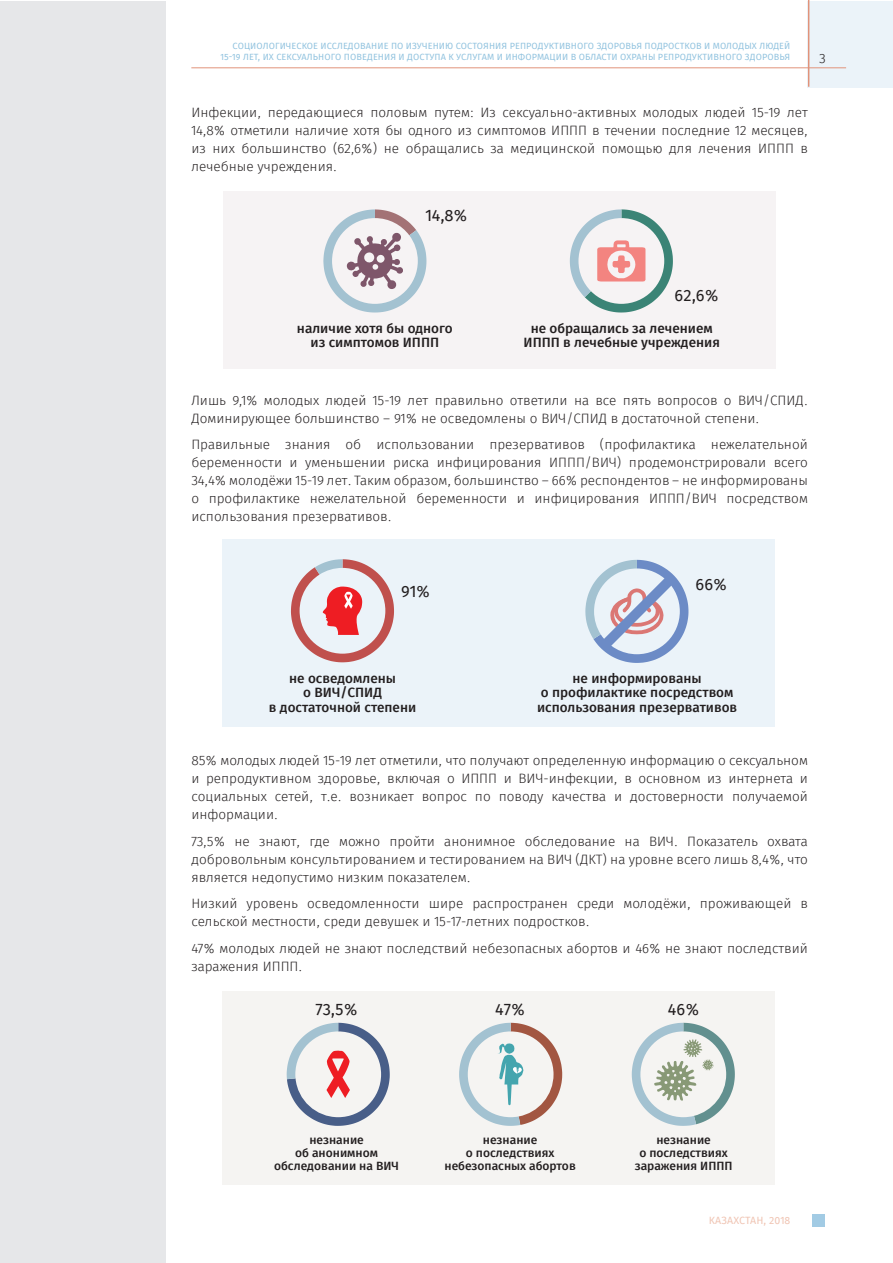
<style>
.page{position:relative;width:893px;height:1263px;background:#fff}
.page>*{position:absolute;margin:0;border:0;box-sizing:border-box;transform-origin:0 0}
.List_Paragraph{font:16.5px "Fira Sans";color:#231f20}
.List_Paragraph-2{font:300 13.5px/18px "Fira Sans";color:#231f20;text-align:justify}
.List_Paragraph-3{font:500 13.5px/14.5px "Fira Sans";color:#231f20}
.List_Paragraph-4{font:500 12px "Fira Sans";color:#231f20}
.t1{font:10.5px "Fira Sans";letter-spacing:.01em;color:#f0c5b4}
.t2{font:9px/10.8px "Fira Sans";letter-spacing:.01em;color:#92c3df;text-align:right}
</style>
<div class="page">
<div style="left:808px;top:1px;width:85px;height:86px;background:#ebf3f9"></div>
<div style="left:812px;top:1214px;width:13px;height:13px;background:#a2cbe4"></div>
<hr style="left:808px;top:0;width:1px;height:87px;background:#e1937a">
<hr style="left:191px;top:67px;width:655px;height:1px;background:#e1937a">
<div style="left:0;top:2px;width:166px;height:1261px;background:#e6e7e9"></div>
<div style="left:222px;top:992px;width:552px;height:193px;background:#f5f4f2"></div>
<div style="left:222px;top:539px;width:552px;height:187px;background:#ebf3f9"></div>
<div style="left:224px;top:191px;width:552px;height:178px;background:#f6f3f4"></div>
<svg style="left:323px;top:209px;width:103px;height:103px"></svg>
<svg style="left:570px;top:209px;width:103px;height:103px"></svg>
<svg style="left:291px;top:559px;width:103px;height:103px"></svg>
<svg style="left:585px;top:560px;width:103px;height:103px"></svg>
<svg style="left:287px;top:1023px;width:103px;height:103px"></svg>
<svg style="left:459px;top:1023px;width:103px;height:103px"></svg>
<svg style="left:632px;top:1023px;width:103px;height:103px"></svg>
<p class="t2" style="left:220px;top:41px;width:571px">СОЦИОЛОГИЧЕСКОЕ ИССЛЕДОВАНИЕ ПО ИЗУЧЕНИЮ СОСТОЯНИЯ РЕПРОДУКТИВНОГО ЗДОРОВЬЯ ПОДРОСТКОВ И МОЛОДЫХ ЛЮДЕЙ<br>15-19 ЛЕТ, ИХ СЕКСУАЛЬНОГО ПОВЕДЕНИЯ И ДОСТУПА К УСЛУГАМ И ИНФОРМАЦИИ В ОБЛАСТИ ОХРАНЫ РЕПРОДУКТИВНОГО ЗДОРОВЬЯ</p>
<p class="List_Paragraph-2" style="left:819px;top:51px;width:8px">3</p>
<p class="List_Paragraph-2" style="left:191px;top:104px;width:618px">Инфекции, передающиеся половым путем: Из сексуально-активных молодых людей 15-19 лет 14,8% отметили наличие хотя бы одного из симптомов ИППП в течении последние 12 месяцев, из них большинство (62,6%) не обращались за медицинской помощью для лечения ИППП в лечебные учреждения.</p>
<p class="List_Paragraph" style="left:425px;top:204px;width:44px">14,8%</p>
<p class="List_Paragraph-3" style="left:297px;top:322px;width:157px">наличие хотя бы одного</p>
<p class="List_Paragraph-3" style="left:311px;top:336px;width:130px">из симптомов ИППП</p>
<p class="List_Paragraph" style="left:675px;top:283px;width:46px">62,6%</p>
<p class="List_Paragraph-3" style="left:531px;top:322px;width:184px">не обращались за лечением</p>
<p class="List_Paragraph-3" style="left:524px;top:336px;width:198px">ИППП в лечебные учреждения</p>
<p class="List_Paragraph-2" style="left:191px;top:392px;width:618px">Лишь 9,1% молодых людей 15-19 лет правильно ответили на все пять вопросов о ВИЧ/СПИД.<br>Доминирующее большинство – 91% не осведомлены о ВИЧ/СПИД в достаточной степени.</p>
<p class="List_Paragraph-2" style="left:191px;top:437px;width:618px">Правильные знания об использовании презервативов (профилактика нежелательной беременности и уменьшении риска инфицирования ИППП/ВИЧ) продемонстрировали всего 34,4% молодёжи 15-19 лет. Таким образом, большинство – 66% респондентов – не информированы о профилактике нежелательной беременности и инфицирования ИППП/ВИЧ посредством использования презервативов.</p>
<p class="List_Paragraph" style="left:401px;top:580px;width:31px">91%</p>
<p class="List_Paragraph" style="left:695px;top:573px;width:33px">66%</p>
<p class="List_Paragraph-3" style="left:289px;top:672px;width:108px">не осведомлены</p>
<p class="List_Paragraph-3" style="left:303px;top:686px;width:80px">о ВИЧ/СПИД</p>
<p class="List_Paragraph-3" style="left:269px;top:701px;width:149px">в достаточной степени</p>
<p class="List_Paragraph-3" style="left:572px;top:672px;width:131px">не информированы</p>
<p class="List_Paragraph-3" style="left:537px;top:686px;width:202px">о профилактике посредством использования презервативов</p>
<p class="List_Paragraph-2" style="left:191px;top:752px;width:618px">85% молодых людей 15-19 лет отметили, что получают определенную информацию о сексуальном и репродуктивном здоровье, включая о ИППП и ВИЧ-инфекции, в основном из интернета и социальных сетей, т.е. возникает вопрос по поводу качества и достоверности получаемой информации.</p>
<p class="List_Paragraph-2" style="left:191px;top:833px;width:618px">73,5% не знают, где можно пройти анонимное обследование на ВИЧ. Показатель охвата добровольным консультированием и тестированием на ВИЧ (ДКТ) на уровне всего лишь 8,4%, что является недопустимо низким показателем.</p>
<p class="List_Paragraph-2" style="left:191px;top:895px;width:618px">Низкий уровень осведомленности шире распространен среди молодёжи, проживающей в сельской местности, среди девушек и 15-17-летних подростков.</p>
<p class="List_Paragraph-2" style="left:191px;top:940px;width:618px">47% молодых людей не знают последствий небезопасных абортов и 46% не знают последствий заражения ИППП.</p>
<p class="List_Paragraph" style="left:315px;top:998px;width:44px">73,5%</p>
<p class="List_Paragraph" style="left:495px;top:998px;width:31px">47%</p>
<p class="List_Paragraph" style="left:668px;top:998px;width:33px">46%</p>
<p class="List_Paragraph-4" style="left:309px;top:1131px;width:56px">незнание</p>
<p class="List_Paragraph-4" style="left:295px;top:1144px;width:84px">об анонимном</p>
<p class="List_Paragraph-4" style="left:274px;top:1157px;width:126px">обследовании на ВИЧ</p>
<p class="List_Paragraph-4" style="left:483px;top:1131px;width:56px">незнание</p>
<p class="List_Paragraph-4" style="left:466px;top:1144px;width:90px">о последствиях</p>
<p class="List_Paragraph-4" style="left:444px;top:1157px;width:133px">небезопасных абортов</p>
<p class="List_Paragraph-4" style="left:656px;top:1131px;width:56px">незнание</p>
<p class="List_Paragraph-4" style="left:639px;top:1144px;width:90px">о последствиях</p>
<p class="List_Paragraph-4" style="left:635px;top:1157px;width:99px">заражения ИППП</p>
<p class="t1" style="left:709px;top:1212px;width:83px">КАЗАХСТАН, 2018</p>
</div>
